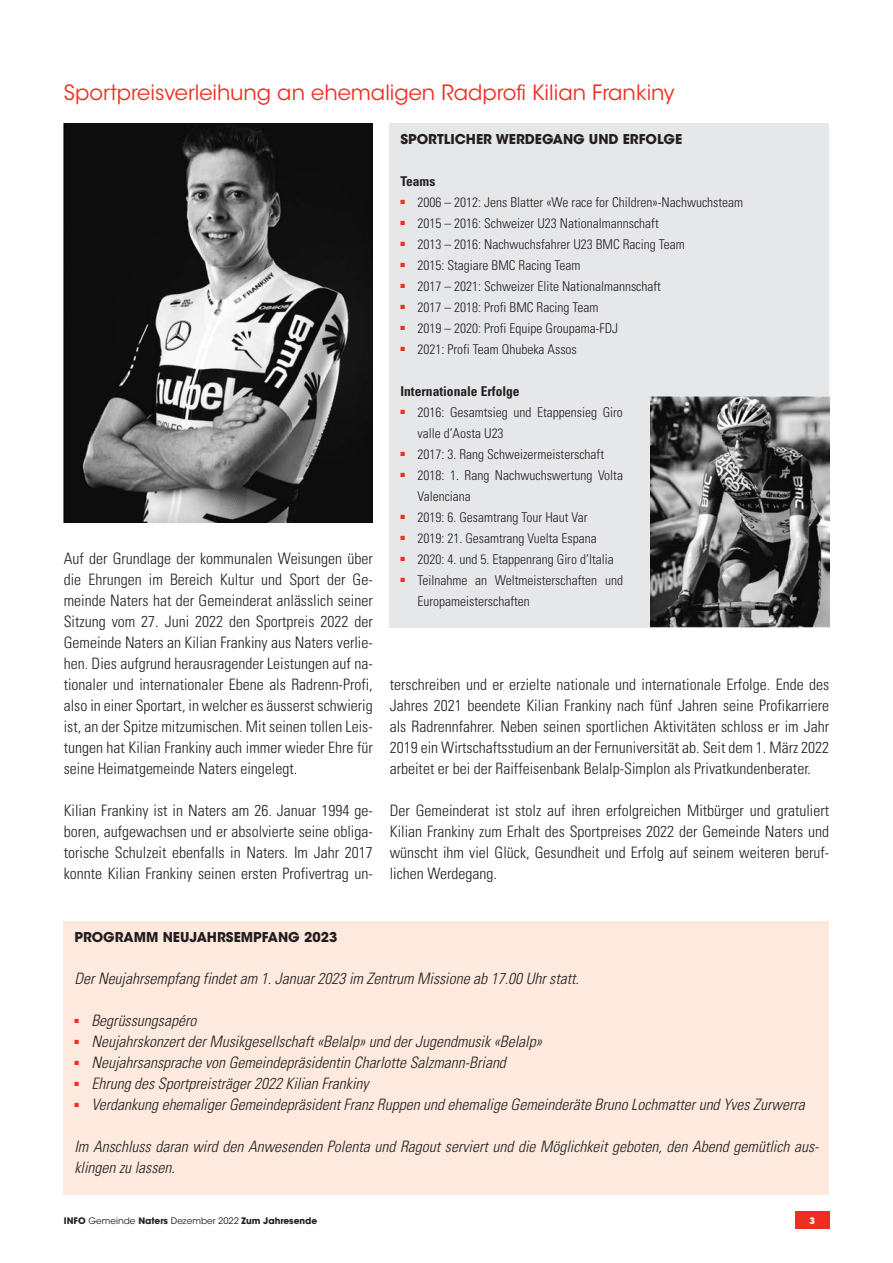
<style>
.page{position:relative;width:893px;height:1263px;background:#fff}
.page>*{position:absolute;margin:0;border:0;box-sizing:border-box;transform-origin:0 0}
.t1{font:21px "ITC Avant Garde Std";color:#ee2e22}
.t2{font:300 condensed 15.75px/21px "Univers LT Std";color:#231f20;text-align:justify}
.t3{font:italic 300 condensed 15.75px/21px "Univers LT Std";color:#231f20}
.t4{font:300 condensed 13.5px/21px "Univers LT Std";color:#231f20}
.t5{font:700 13.5px "ITC Avant Garde Std";color:#231f20}
.t6{font:700 condensed 13.5px "Univers LT Std";color:#231f20}
.t7{font:700 9px "ITC Avant Garde Std";color:#231f20}
.t8{font:700 9px "ITC Avant Garde Std";color:#fff}
.s1{font-weight:400}
</style>
<div class="page">
<div style="left:795px;top:1212px;width:34px;height:17px;background:#ee2e22"></div>
<div style="left:64px;top:921px;width:765px;height:273px;background:#fde9dd"></div>
<div style="left:390px;top:123px;width:439px;height:504px;background:#e6e7e9"></div>
<img style="left:64px;top:123px;width:309px;height:399px">
<img style="left:651px;top:396px;width:178px;height:231px">
<p class="t1" style="left:64px;top:79px;width:612px">Sportpreisverleihung an ehemaligen Radprofi Kilian Frankiny</p>
<p class="t5" style="left:400px;top:130px;width:283px">SPORTLICHER WERDEGANG UND ERFOLGE</p>
<p class="t2" style="left:64px;top:548px;width:310px">Auf der Grundlage der kommunalen Weisungen über die Ehrungen im Bereich Kultur und Sport der Ge&shy;meinde Naters hat der Gemeinderat anlässlich seiner Sitzung vom 27. Juni 2022 den Sportpreis 2022 der Gemeinde Naters an Kilian Frankiny aus Naters verlie&shy;hen. Dies aufgrund herausragender Leistungen auf na&shy;tionaler und internationaler Ebene als Radrenn-Profi, also in einer Sportart, in welcher es äusserst schwierig ist, an der Spitze mitzumischen. Mit seinen tollen Leis&shy;tungen hat Kilian Frankiny auch immer wieder Ehre für seine Heimatgemeinde Naters eingelegt.</p>
<p class="t2" style="left:64px;top:800px;width:310px">Kilian Frankiny ist in Naters am 26. Januar 1994 ge&shy;boren, aufgewachsen und er absolvierte seine obliga&shy;torische Schulzeit ebenfalls in Naters. Im Jahr 2017 konnte Kilian Frankiny seinen ersten Profivertrag un-</p>
<p class="t6" style="left:400px;top:173px;width:36px">Teams</p>
<p class="t4" style="left:400px;top:192px;width:344px"><sup>■</sup> 2006 – 2012: Jens Blatter «We race for Children»-Nachwuchsteam</p>
<p class="t4" style="left:400px;top:213px;width:260px"><sup>■</sup> 2015 – 2016: Schweizer U23 Nationalmannschaft</p>
<p class="t4" style="left:400px;top:234px;width:286px"><sup>■</sup> 2013 – 2016: Nachwuchsfahrer U23 BMC Racing Team</p>
<p class="t4" style="left:400px;top:255px;width:182px"><sup>■</sup> 2015: Stagiare BMC Racing Team</p>
<p class="t4" style="left:400px;top:276px;width:262px"><sup>■</sup> 2017 – 2021: Schweizer Elite Nationalmannschaft</p>
<p class="t4" style="left:400px;top:297px;width:200px"><sup>■</sup> 2017 – 2018: Profi BMC Racing Team</p>
<p class="t4" style="left:400px;top:318px;width:219px"><sup>■</sup> 2019 – 2020: Profi Equipe Groupama-FDJ</p>
<p class="t4" style="left:400px;top:339px;width:178px"><sup>■</sup> 2021: Profi Team Qhubeka Assos</p>
<p class="t6" style="left:400px;top:383px;width:121px">Internationale Erfolge</p>
<p class="t4" style="left:417px;top:402px;width:207px;text-indent:-17px"><sup>■</sup> 2016: Gesamtsieg und Etappensieg Giro valle d’Aosta U23</p>
<p class="t4" style="left:400px;top:444px;width:205px"><sup>■</sup> 2017: 3. Rang Schweizermeisterschaft</p>
<p class="t4" style="left:417px;top:465px;width:207px;text-indent:-17px"><sup>■</sup> 2018: 1. Rang Nachwuchswertung Volta<br>Valenciana</p>
<p class="t4" style="left:400px;top:507px;width:189px"><sup>■</sup> 2019: 6. Gesamtrang Tour Haut Var</p>
<p class="t4" style="left:400px;top:528px;width:198px"><sup>■</sup> 2019: 21. Gesamtrang Vuelta Espana</p>
<p class="t4" style="left:400px;top:549px;width:215px"><sup>■</sup> 2020: 4. und 5. Etappenrang Giro d’Italia</p>
<p class="t4" style="left:417px;top:570px;width:207px;text-indent:-17px"><sup>■</sup> Teilnahme an Weltmeisterschaften und<br>Europameisterschaften</p>
<p class="t2" style="left:390px;top:674px;width:441px">terschreiben und er erzielte nationale und internationale Erfolge. Ende des Jahres 2021 beendete Kilian Frankiny nach fünf Jahren seine Profikarriere als Radrennfahrer. Neben seinen sportlichen Aktivitäten schloss er im Jahr 2019 ein Wirtschaftsstudium an der Fernuniversität ab. Seit dem 1. März 2022 arbeitet er bei der Raiffeisenbank Belalp-Simplon als Privatkundenberater.</p>
<p class="t2" style="left:390px;top:800px;width:441px">Der Gemeinderat ist stolz auf ihren erfolgreichen Mitbürger und gratuliert Kilian Frankiny zum Erhalt des Sportpreises 2022 der Gemeinde Naters und wünscht ihm viel Glück, Gesundheit und Erfolg auf seinem weiteren beruf&shy;lichen Werdegang.</p>
<p class="t5" style="left:74px;top:928px;width:264px">PROGRAMM NEUJAHRSEMPFANG 2023</p>
<p class="t3" style="left:74px;top:968px;width:506px">Der Neujahrsempfang findet am 1. Januar 2023 im Zentrum Missione ab 17.00 Uhr statt.</p>
<p class="t3" style="left:74px;top:1010px;width:123px"><sup>■</sup> Begrüssungsapéro</p>
<p class="t3" style="left:74px;top:1031px;width:469px"><sup>■</sup> Neujahrskonzert der Musikgesellschaft «Belalp» und der Jugendmusik «Belalp»</p>
<p class="t3" style="left:74px;top:1052px;width:433px"><sup>■</sup> Neujahrsansprache von Gemeindepräsidentin Charlotte Salzmann-Briand</p>
<p class="t3" style="left:74px;top:1073px;width:296px"><sup>■</sup> Ehrung des Sportpreisträger 2022 Kilian Frankiny</p>
<p class="t3" style="left:74px;top:1094px;width:732px"><sup>■</sup> Verdankung ehemaliger Gemeindepräsident Franz Ruppen und ehemalige Gemeinderäte Bruno Lochmatter und Yves Zurwerra</p>
<p class="t3" style="left:74px;top:1136px;width:746px">Im Anschluss daran wird den Anwesenden Polenta und Ragout serviert und die Möglichkeit geboten, den Abend gemütlich aus&shy;klingen zu lassen.</p>
<p class="t7" style="left:64px;top:1214px;width:255px">INFO <span class="s1">Gemeinde</span> Naters <span class="s1">Dezember 2022</span> Zum Jahresende</p>
<p class="t8" style="left:809px;top:1214px;width:7px">3</p>
</div>
